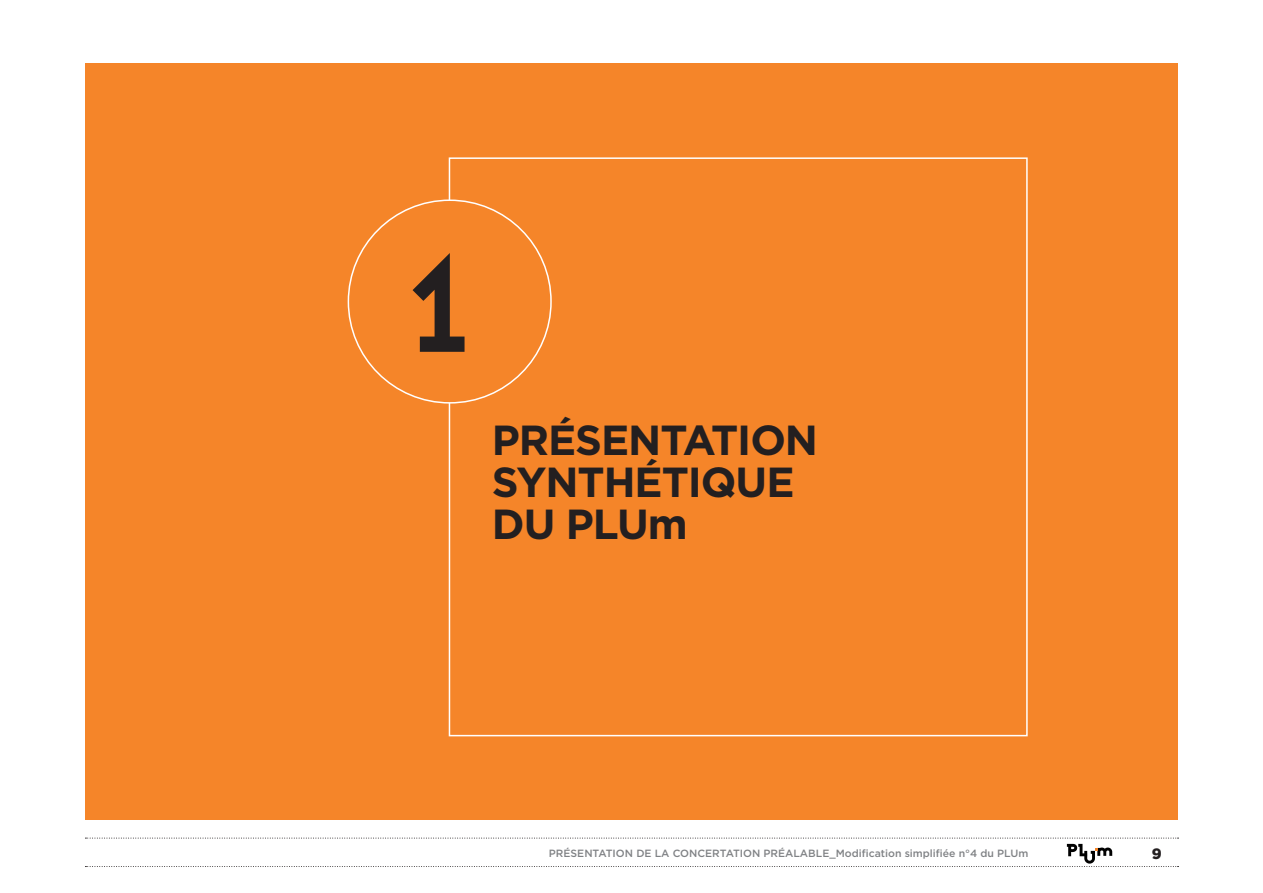
<style>
.page{position:relative;width:1263px;height:893px;background:#fff}
.page>*{position:absolute;margin:0;border:0;box-sizing:border-box;transform-origin:0 0}
.Grand_chiffre_1{font:700 135px "Ashby";color:#231f20}
.TITRE_0{font:700 42px/42px "Gotham";letter-spacing:-.025em;color:#231f20}
.t1{font:900 15px "Gotham";color:#231f20}
.t2{font:500 10.5px "Gotham";color:#808285}
</style>
<div class="page">
<svg style="left:85px;top:838px;width:1093px;height:29px"></svg>
<div style="left:85px;top:64px;width:1093px;height:756px;background:#f58529"></div>
<p class="Grand_chiffre_1" style="left:405px;top:217px;width:70px">1</p>
<p class="TITRE_0" style="left:492px;top:418px;width:328px">PRÉSENTATION<br>SYNTHÉTIQUE</p>
<p class="TITRE_0" style="left:492px;top:502px;width:197px">DU PLUm</p>
<p class="t2" style="left:549px;top:846px;width:481px">PRÉSENTATION DE LA CONCERTATION PRÉALABLE_Modification simplifiée n°4 du PLUm</p>
<h3 class="t1" style="left:1152px;top:843px;width:11px">9</h3>
</div>
